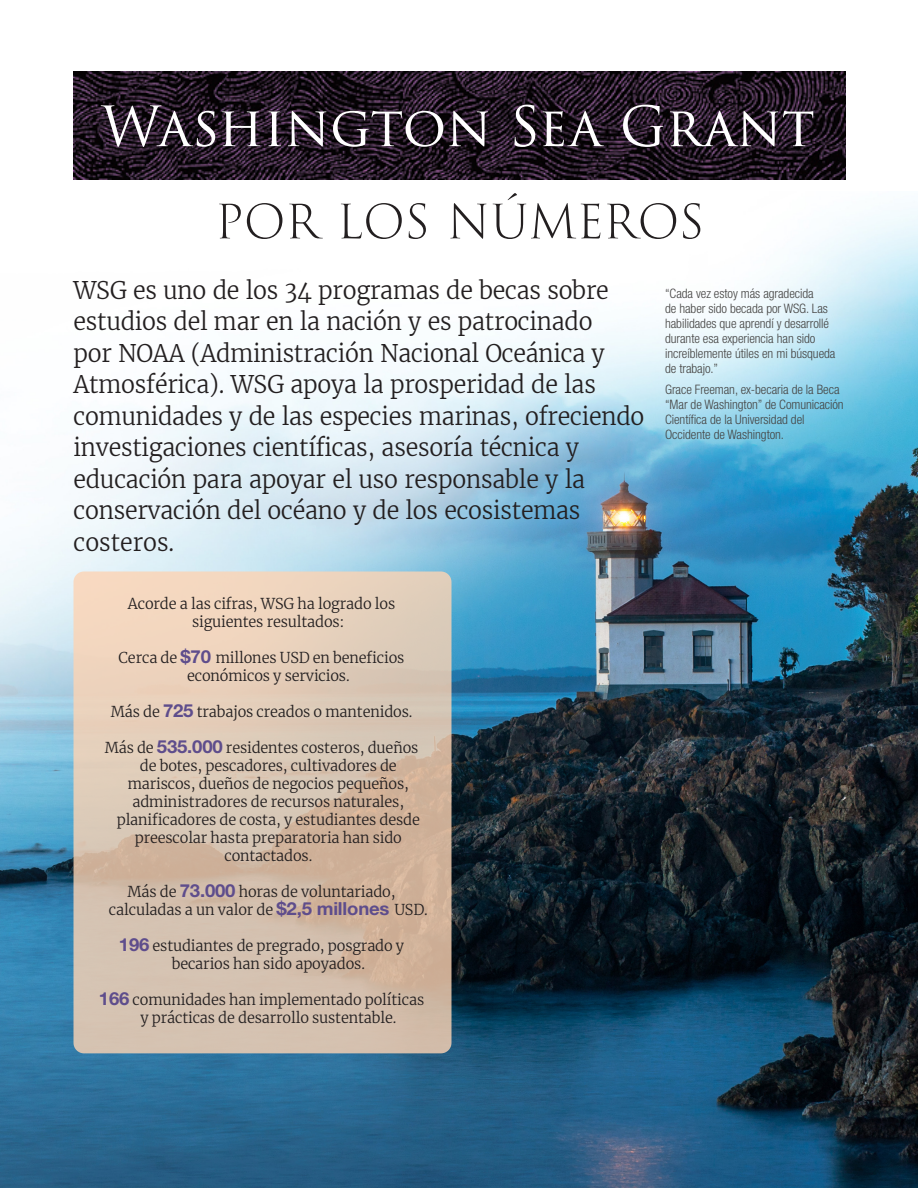
<style>
.page{position:relative;width:918px;height:1188px;background:#fff}
.page>*{position:absolute;margin:0;border:0;box-sizing:border-box;transform-origin:0 0}
.t1{font:54px "Trajan Pro 3";color:#fff}
.Bullets{font:300 54px "Trajan Pro 3";letter-spacing:-.005em;color:#231f20}
.Bullets-2{font:300 24px/31.5px "Merriweather";letter-spacing:-.01em;color:#231f20}
.Paragraph_Style_5{font:300 15px/18px "Merriweather";letter-spacing:-.01em;color:#231f20}
.quoter{font:300 condensed 13.05px/15px "Helvetica Neue LT Std";letter-spacing:-.005em;color:#454443}
.s1{font-family:"Helvetica Neue LT Std";font-weight:700;font-size:18px;color:#5e4d8c}
</style>
<div class="page">
<img style="left:0;top:207px;width:918px;height:981px">
<img style="left:73px;top:72px;width:773px;height:107px">
<svg style="left:74px;top:572px;width:378px;height:481px;background:#dac4b0"></svg>
<p class="t1" style="left:101px;top:89px;width:715px">Washington Sea Grant</p>
<p class="Bullets" style="left:215px;top:182px;width:491px">POR LOS NÚMEROS</p>
<p class="Bullets-2" style="left:74px;top:274px;width:572px">WSG es uno de los 34 programas de becas sobre estudios del mar en la nación y es patrocinado<br>por NOAA (Administración Nacional Oceánica y Atmosférica). WSG apoya la prosperidad de las comunidades y de las especies marinas, ofreciendo investigaciones científicas, asesoría técnica y educación para apoyar el uso responsable y la conservación del océano y de los ecosistemas costeros.</p>
<p class="Paragraph_Style_5" style="left:192px;top:594px;width:205px;text-indent:-64px">Acorde a las cifras, WSG ha logrado los siguientes resultados:</p>
<p class="Paragraph_Style_5" style="left:187px;top:648px;width:219px;text-indent:-68px">Cerca de <span class="s1">$70</span> millones USD en beneficios económicos y servicios.</p>
<p class="Paragraph_Style_5" style="left:111px;top:702px;width:303px">Más de <span class="s1">725</span> trabajos creados o mantenidos.</p>
<p class="Paragraph_Style_5" style="left:105px;top:738px;width:315px">Más de <span class="s1">535.000</span> residentes costeros, dueños</p>
<p class="Paragraph_Style_5" style="left:140px;top:756px;width:258px">de botes, pescadores, cultivadores de</p>
<p class="Paragraph_Style_5" style="left:128px;top:774px;width:283px">mariscos, dueños de negocios pequeños,</p>
<p class="Paragraph_Style_5" style="left:132px;top:792px;width:273px">administradores de recursos naturales,</p>
<p class="Paragraph_Style_5" style="left:117px;top:810px;width:305px">planificadores de costa, y estudiantes desde</p>
<p class="Paragraph_Style_5" style="left:135px;top:828px;width:269px">preescolar hasta preparatoria han sido</p>
<p class="Paragraph_Style_5" style="left:224px;top:846px;width:89px">contactados.</p>
<p class="Paragraph_Style_5" style="left:109px;top:882px;width:320px;text-indent:19px">Más de <span class="s1">73.000</span> horas de voluntariado, calculadas a un valor de <span class="s1">$2,5 millones</span> USD.</p>
<p class="Paragraph_Style_5" style="left:172px;top:936px;width:234px;text-indent:-53px"><span class="s1">196</span> estudiantes de pregrado, posgrado y becarios han sido apoyados.</p>
<p class="Paragraph_Style_5" style="left:140px;top:990px;width:285px;text-indent:-41px"><span class="s1">166</span> comunidades han implementado políticas y prácticas de desarrollo sustentable.</p>
<p class="quoter" style="left:665px;top:286px;width:172px">“Cada vez estoy más agradecida<br>de haber sido becada por WSG. Las habilidades que aprendí y desarrollé durante esa experiencia han sido increíblemente útiles en mi búsqueda de trabajo.”</p>
<p class="quoter" style="left:665px;top:382px;width:180px">Grace Freeman, ex-becaria de la Beca “Mar de Washington” de Comunicación Científica de la Universidad del Occidente de Washington.</p>
</div>
